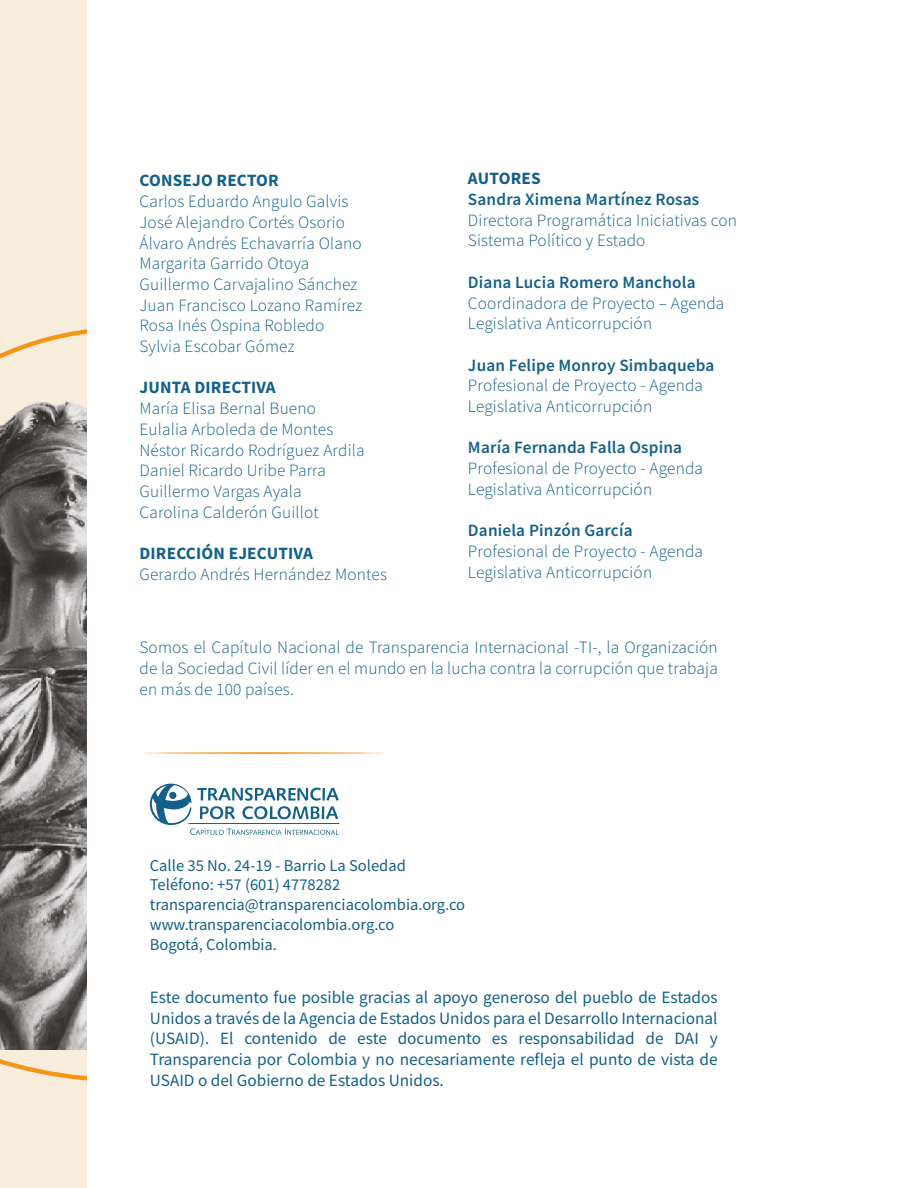
<style>
.page{position:relative;width:918px;height:1188px;background:#fff}
.page>*{position:absolute;margin:0;border:0;box-sizing:border-box;transform-origin:0 0}
.t1{font:300 17.25px/20.7px "Source Sans Pro";letter-spacing:.01em;color:#136089}
.t2{font:17.25px/20.7px "Source Sans Pro";color:#136089;text-align:justify}
.t3{font:600 17.25px "Source Sans Pro";letter-spacing:.01em;color:#136089}
.t4{font:700 17.25px "Source Sans Pro";letter-spacing:.01em;color:#136089}
.t5{font:16.5px/19.8px "Source Sans Pro";color:#136089}
</style>
<div class="page">
<div style="left:0;top:0;width:87px;height:1188px;background:#f8ecdb"></div>
<svg style="left:0;top:1059px;width:87px;height:22px"></svg>
<img style="left:0;top:329px;width:87px;height:721px">
<svg style="left:141px;top:752px;width:246px;height:2px"></svg>
<svg style="left:150px;top:784px;width:189px;height:51px"></svg>
<p class="t4" style="left:140px;top:169px;width:141px">CONSEJO RECTOR</p>
<p class="t1" style="left:140px;top:191px;width:224px">Carlos Eduardo Angulo Galvis<br>José Alejandro Cortés Osorio<br>Álvaro Andrés Echavarría Olano<br>Margarita Garrido Otoya<br>Guillermo Carvajalino Sánchez<br>Juan Francisco Lozano Ramírez<br>Rosa Inés Ospina Robledo<br>Sylvia Escobar Gómez</p>
<p class="t4" style="left:140px;top:376px;width:138px">JUNTA DIRECTIVA</p>
<p class="t1" style="left:140px;top:398px;width:227px">María Elisa Bernal Bueno<br>Eulalia Arboleda de Montes<br>Néstor Ricardo Rodríguez Ardila<br>Daniel Ricardo Uribe Parra<br>Guillermo Vargas Ayala<br>Carolina Calderón Guillot</p>
<p class="t4" style="left:140px;top:542px;width:175px">DIRECCIÓN EJECUTIVA</p>
<p class="t1" style="left:140px;top:564px;width:249px">Gerardo Andrés Hernández Montes</p>
<p class="t4" style="left:468px;top:167px;width:74px">AUTORES</p>
<p class="t3" style="left:468px;top:188px;width:233px">Sandra Ximena Martínez Rosas</p>
<p class="t1" style="left:468px;top:210px;width:270px">Directora Programática Iniciativas con<br>Sistema Político y Estado</p>
<p class="t3" style="left:468px;top:271px;width:229px">Diana Lucia Romero Manchola</p>
<p class="t1" style="left:468px;top:292px;width:258px">Coordinadora de Proyecto – Agenda<br>Legislativa Anticorrupción</p>
<p class="t3" style="left:468px;top:354px;width:248px">Juan Felipe Monroy Simbaqueba</p>
<p class="t1" style="left:468px;top:375px;width:237px">Profesional de Proyecto - Agenda<br>Legislativa Anticorrupción</p>
<p class="t3" style="left:468px;top:436px;width:216px">María Fernanda Falla Ospina</p>
<p class="t1" style="left:468px;top:458px;width:237px">Profesional de Proyecto - Agenda<br>Legislativa Anticorrupción</p>
<p class="t3" style="left:468px;top:519px;width:166px">Daniela Pinzón García</p>
<p class="t1" style="left:468px;top:541px;width:237px">Profesional de Proyecto - Agenda<br>Legislativa Anticorrupción</p>
<p class="t1" style="left:140px;top:637px;width:580px;text-align:justify">Somos el Capítulo Nacional de Transparencia Internacional -TI-, la Organización de la Sociedad Civil líder en el mundo en la lucha contra la corrupción que trabaja en más de 100 países.</p>
<p class="t5" style="left:150px;top:855px;width:317px">Calle 35 No. 24-19 - Barrio La Soledad Teléfono: +57 (601) 4778282 transparencia@transparenciacolombia.org.co www.transparenciacolombia.org.co<br>Bogotá, Colombia.</p>
<p class="t2" style="left:150px;top:987px;width:569px">Este documento fue posible gracias al apoyo generoso del pueblo de Estados Unidos a través de la Agencia de Estados Unidos para el Desarrollo Internacional (USAID). El contenido de este documento es responsabilidad de DAI y Transparencia por Colombia y no necesariamente refleja el punto de vista de USAID o del Gobierno de Estados Unidos.</p>
</div>
